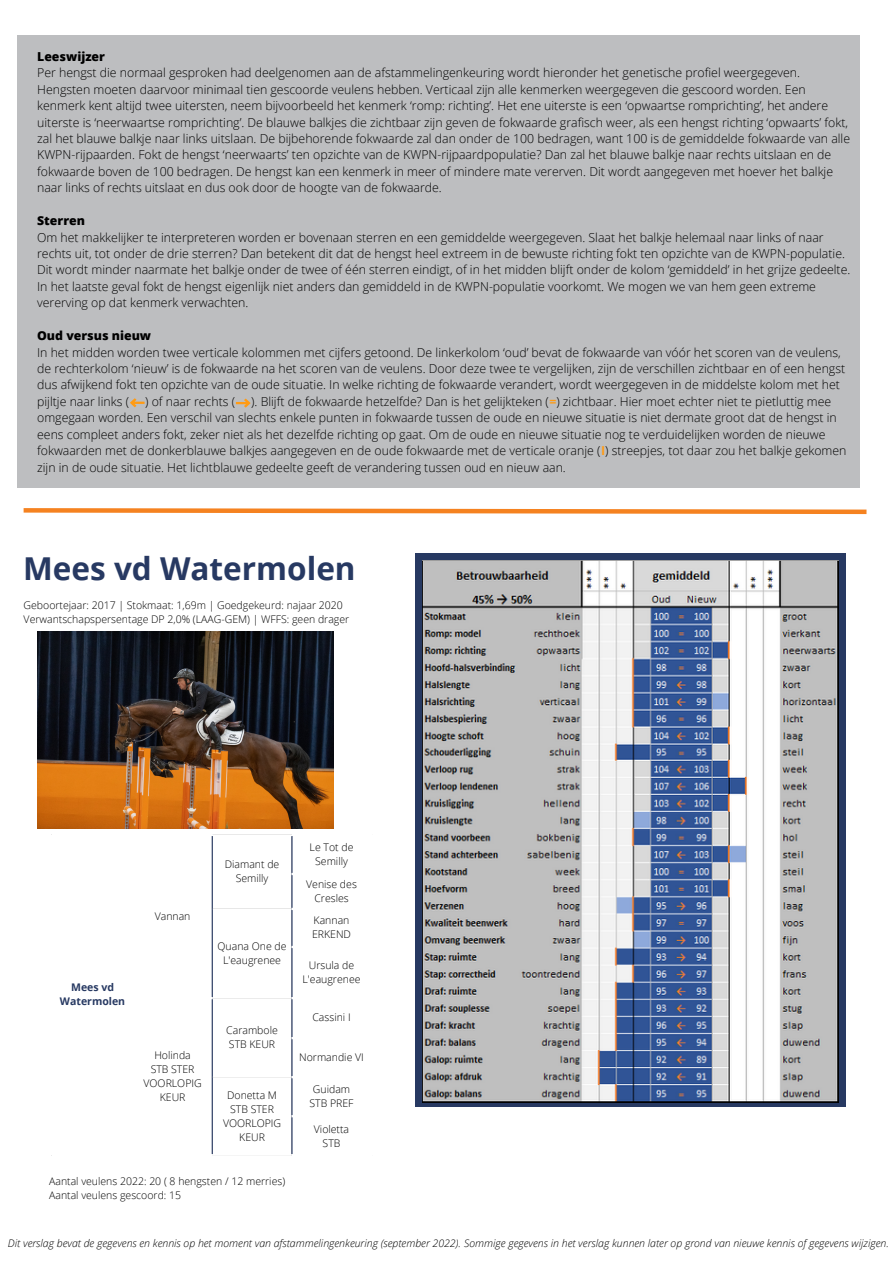
<style>
.page{position:relative;width:894px;height:1264px;background:#fff}
.page>*{position:absolute;margin:0;border:0;box-sizing:border-box;transform-origin:0 0}
.t1{font:700 31.5px "Open Sans";color:#273962}
.t2{font:300 12.3px/16.4px "Open Sans";color:#000}
.t3{font:800 12.3px "Open Sans";color:#000}
.t4{font:300 10.5px/14px "Open Sans";color:#000;text-align:center}
.t5{font:italic 300 10.5px "Open Sans";color:#000}
.t6{font:700 10.5px/14px "Open Sans";color:#273962;text-align:center}
.s1{font-weight:700;color:#ff9b14}
</style>
<div class="page">
<div style="left:17px;top:35px;width:842px;height:453px;background:#bdbec0"></div>
<svg style="left:23px;top:508px;width:844px;height:7px"></svg>
<div style="left:415px;top:553px;width:430px;height:553px;background:#273962"></div>
<hr style="left:212px;top:836px;width:1px;height:318px;background:#273962">
<hr style="left:291px;top:836px;width:1px;height:318px;background:#273962">
<hr style="left:291px;top:872px;width:82px;height:3px;background:#fff">
<hr style="left:291px;top:907px;width:82px;height:3px;background:#fff">
<hr style="left:291px;top:945px;width:82px;height:3px;background:#fff">
<hr style="left:131px;top:997px;width:82px;height:2px;background:#fff">
<hr style="left:291px;top:997px;width:82px;height:2px;background:#fff">
<hr style="left:291px;top:1036px;width:82px;height:3px;background:#fff">
<hr style="left:291px;top:1076px;width:82px;height:2px;background:#fff">
<hr style="left:291px;top:1115px;width:82px;height:2px;background:#fff">
<svg style="left:130px;top:398px;width:14px;height:9px"></svg>
<svg style="left:236px;top:398px;width:14px;height:9px"></svg>
<img style="left:37px;top:631px;width:296px;height:197px">
<img style="left:422px;top:560px;width:416px;height:542px">
<p class="t3" style="left:37px;top:48px;width:69px">Leeswijzer</p>
<p class="t2" style="left:37px;top:64px;width:814px">Per hengst die normaal gesproken had deelgenomen aan de afstammelingenkeuring wordt hieronder het genetische profiel weergegeven.<br>Hengsten moeten daarvoor minimaal tien gescoorde veulens hebben. Verticaal zijn alle kenmerken weergegeven die gescoord worden. Een kenmerk kent altijd twee uitersten, neem bijvoorbeeld het kenmerk ‘romp: richting’. Het ene uiterste is een ‘opwaartse romprichting’, het andere uiterste is ‘neerwaartse romprichting’. De blauwe balkjes die zichtbaar zijn geven de fokwaarde grafisch weer, als een hengst richting ‘opwaarts’ fokt, zal het blauwe balkje naar links uitslaan. De bijbehorende fokwaarde zal dan onder de 100 bedragen, want 100 is de gemiddelde fokwaarde van alle KWPN-rijpaarden. Fokt de hengst ‘neerwaarts’ ten opzichte van de KWPN-rijpaardpopulatie? Dan zal het blauwe balkje naar rechts uitslaan en de fokwaarde boven de 100 bedragen. De hengst kan een kenmerk in meer of mindere mate vererven. Dit wordt aangegeven met hoever het balkje naar links of rechts uitslaat en dus ook door de hoogte van de fokwaarde.</p>
<p class="t3" style="left:37px;top:212px;width:49px">Sterren</p>
<p class="t2" style="left:37px;top:229px;width:814px">Om het makkelijker te interpreteren worden er bovenaan sterren en een gemiddelde weergegeven. Slaat het balkje helemaal naar links of naar rechts uit, tot onder de drie sterren? Dan betekent dit dat de hengst heel extreem in de bewuste richting fokt ten opzichte van de KWPN-populatie.<br>Dit wordt minder naarmate het balkje onder de twee of één sterren eindigt, of in het midden blijft onder de kolom ‘gemiddeld’ in het grijze gedeelte.<br>In het laatste geval fokt de hengst eigenlijk niet anders dan gemiddeld in de KWPN-populatie voorkomt. We mogen we van hem geen extreme vererving op dat kenmerk verwachten.</p>
<p class="t3" style="left:37px;top:327px;width:115px">Oud versus nieuw</p>
<p class="t2" style="left:37px;top:343px;width:809px">In het midden worden twee verticale kolommen met cijfers getoond. De linkerkolom ‘oud’ bevat de fokwaarde van vóór het scoren van de veulens, de rechterkolom ‘nieuw’ is de fokwaarde na het scoren van de veulens. Door deze twee te vergelijken, zijn de verschillen zichtbaar en of een hengst dus afwijkend fokt ten opzichte van de oude situatie. In welke richting de fokwaarde verandert, wordt weergegeven in de middelste kolom met het pijltje naar links (</p>
<p class="t2" style="left:37px;top:393px;width:810px;text-indent:214px">). Blijft de fokwaarde hetzelfde? Dan is het gelijkteken (<span class="s1">=</span>) zichtbaar. Hier moet echter niet te pietluttig mee omgegaan worden. Een verschil van slechts enkele punten in fokwaarde tussen de oude en nieuwe situatie is niet dermate groot dat de hengst in eens compleet anders fokt, zeker niet als het dezelfde richting op gaat. Om de oude en nieuwe situatie nog te verduidelijken worden de nieuwe fokwaarden met de donkerblauwe balkjes aangegeven en de oude fokwaarde met de verticale oranje (<span class="s1">I</span>) streepjes, tot daar zou het balkje gekomen zijn in de oude situatie. Het lichtblauwe gedeelte geeft de verandering tussen oud en nieuw aan.</p>
<p class="t2" style="left:145px;top:393px;width:91px">) of naar rechts (</p>
<h1 class="t1" style="left:23px;top:546px;width:334px">Mees vd Watermolen</h1>
<p class="t4" style="left:24px;top:598px;width:327px;text-align:left">Geboortejaar: 2017 | Stokmaat: 1,69m | Goedgekeurd: najaar 2020<br>Verwantschapspersentage DP 2,0% (LAAG-GEM) | WFFS: geen drager</p>
<p class="t6" style="left:60px;top:980px;width:67px">Mees vd<br>Watermolen</p>
<p class="t4" style="left:155px;top:909px;width:37px">Vannan</p>
<p class="t4" style="left:143px;top:1048px;width:60px">Holinda<br>STB STER<br>VOORLOPIG<br>KEUR</p>
<p class="t4" style="left:225px;top:857px;width:56px">Diamant de<br>Semilly</p>
<p class="t4" style="left:217px;top:939px;width:70px">Quana One de<br>L'eaugrenee</p>
<p class="t4" style="left:226px;top:1022px;width:53px;text-align:left">Carambole<br>STB KEUR</p>
<p class="t4" style="left:309px;top:840px;width:45px">Le Tot de<br>Semilly</p>
<p class="t4" style="left:306px;top:876px;width:52px">Venise des<br>Cresles</p>
<p class="t4" style="left:312px;top:913px;width:40px;text-align:left">Kannan<br>ERKEND</p>
<p class="t4" style="left:302px;top:958px;width:59px">Ursula de<br>L'eaugrenee</p>
<p class="t4" style="left:312px;top:1010px;width:40px">Cassini I</p>
<p class="t4" style="left:299px;top:1050px;width:66px">Normandie VI</p>
<p class="t4" style="left:223px;top:1087px;width:60px">Donetta M<br>STB STER<br>VOORLOPIG<br>KEUR</p>
<p class="t4" style="left:309px;top:1082px;width:45px">Guidam<br>STB PREF</p>
<p class="t4" style="left:314px;top:1121px;width:37px">Violetta<br>STB</p>
<p class="t4" style="left:49px;top:1173px;width:237px;text-align:left">Aantal veulens 2022: 20 ( 8 hengsten / 12 merries)<br>Aantal veulens gescoord: 15</p>
<p class="t5" style="left:8px;top:1235px;width:882px">Dit verslag bevat de gegevens en kennis op het moment van afstammelingenkeuring (september 2022). Sommige gegevens in het verslag kunnen later op grond van nieuwe kennis of gegevens wijzigen.</p>
</div>
